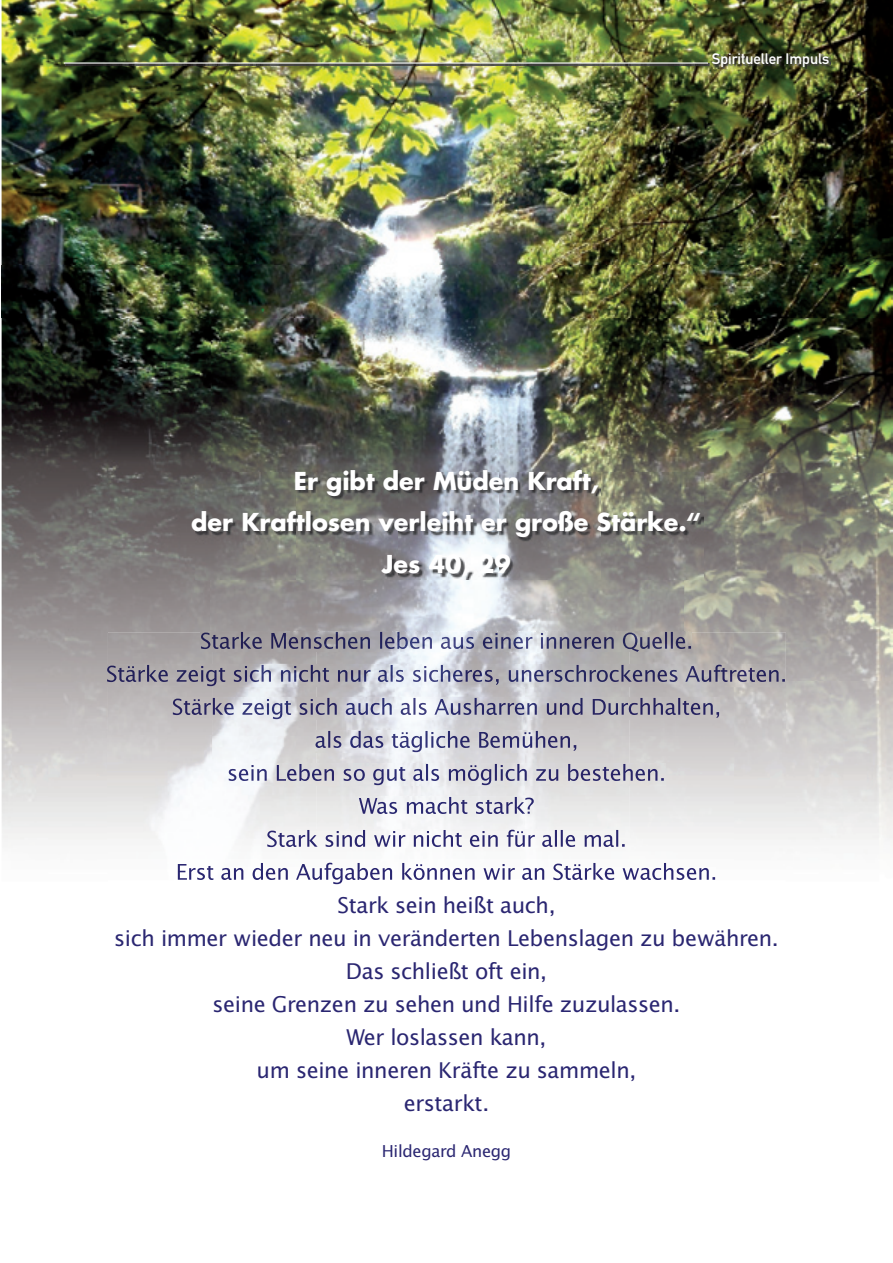
<style>
.page{position:relative;width:893px;height:1263px;background:#fff}
.page>*{position:absolute;margin:0;border:0;box-sizing:border-box;transform-origin:0 0}
.t1{font:700 24px/41.5px "Futura";color:#fff;text-align:center}
.t2{font:21.75px/33px "Lucida Sans";letter-spacing:-.02em;color:#2a2671;text-align:center}
.t3{font:16.5px "Lucida Sans";letter-spacing:-.02em;color:#2a2671}
.t4{font:15px "DIN Mittelschrift";color:#fff}
</style>
<div class="page">
<img style="left:2px;top:0;width:891px;height:266px">
<img style="left:65px;top:64px;width:645px;height:1px">
<hr style="left:64px;top:62px;width:644px;height:2px;background:#fff">
<img style="left:713px;top:55px;width:117px;height:13px">
<img style="left:2px;top:317px;width:209px;height:365px">
<img style="left:211px;top:317px;width:682px;height:156px">
<img style="left:684px;top:473px;width:209px;height:209px">
<img style="left:211px;top:579px;width:473px;height:53px">
<img style="left:2px;top:266px;width:891px;height:51px">
<img style="left:108px;top:633px;width:104px;height:206px">
<img style="left:212px;top:652px;width:104px;height:187px">
<img style="left:316px;top:652px;width:209px;height:79px">
<img style="left:525px;top:652px;width:104px;height:181px">
<img style="left:201px;top:632px;width:490px;height:1px">
<img style="left:201px;top:633px;width:490px;height:19px">
<svg style="left:107px;top:665px;width:1px;height:21px"></svg>
<img style="left:108px;top:665px;width:677px;height:21px">
<img style="left:173px;top:698px;width:546px;height:21px">
<img style="left:315px;top:731px;width:263px;height:21px">
<img style="left:229px;top:764px;width:437px;height:21px">
<img style="left:359px;top:797px;width:175px;height:17px">
<img style="left:267px;top:830px;width:358px;height:17px">
<img style="left:178px;top:863px;width:537px;height:21px">
<img style="left:195px;top:472px;width:508px;height:107px">
<p class="t4" style="left:712px;top:50px;width:119px">Spiritueller Impuls</p>
<p class="t1" style="left:191px;top:459px;width:512px">Er gibt der Müden Kraft,<br>der Kraftlosen verleiht er große Stärke.“<br>Jes 40, 29</p>
<p class="t2" style="left:114px;top:888px;width:666px">Stark sein heißt auch,<br>sich immer wieder neu in veränderten Lebenslagen zu bewähren.<br>Das schließt oft ein,<br>seine Grenzen zu sehen und Hilfe zuzulassen.<br>Wer loslassen kann,<br>um seine inneren Kräfte zu sammeln,<br>erstarkt.</p>
<p class="t3" style="left:382px;top:1140px;width:131px">Hildegard Anegg</p>
</div>
